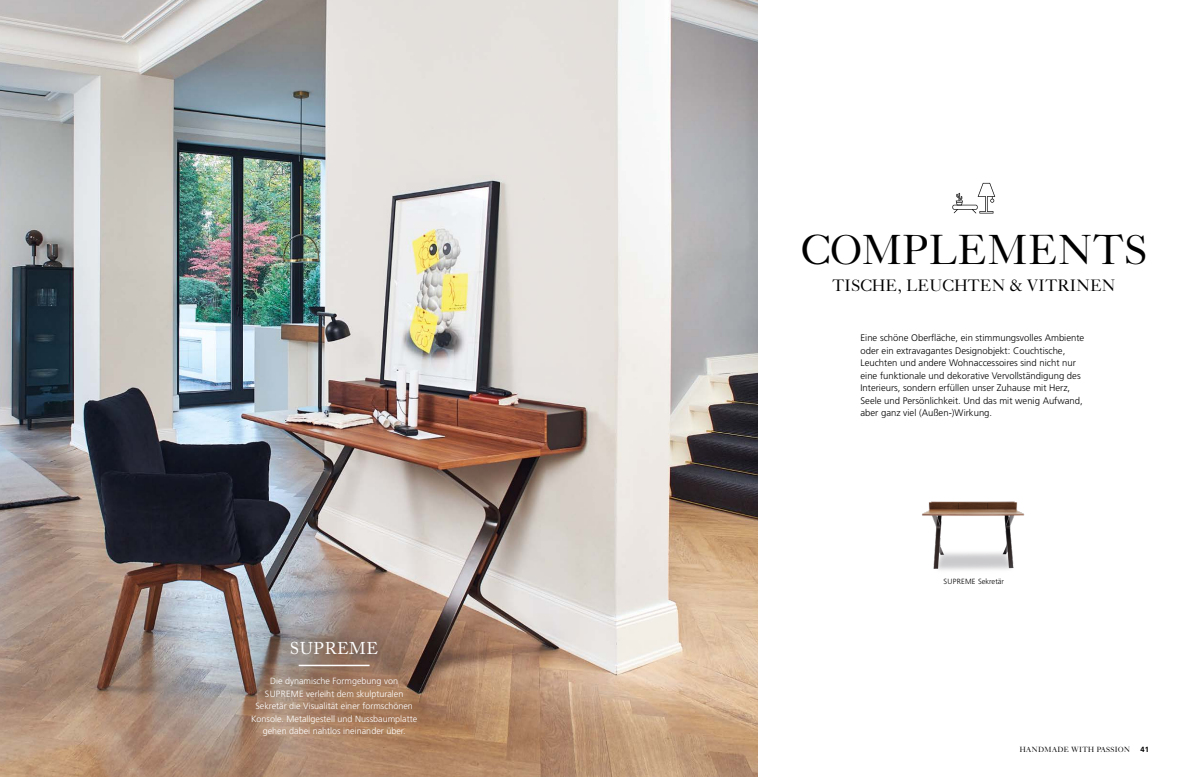
<style>
.page{position:relative;width:1191px;height:777px;background:#fff}
.page>*{position:absolute;margin:0;border:0;box-sizing:border-box;transform-origin:0 0}
.t1{font:41.9px "Caslon Classico";letter-spacing:.03em;color:#000}
.t2{font:17px "Adobe Caslon Pro";letter-spacing:.045em;color:#fff}
.t3{font:16.5px "Caslon Classico";letter-spacing:.03em;color:#000}
.t4{font:300 9.5px/12.5px "Frutiger CE";color:#000}
.t5{font:300 9px/12.5px "Frutiger CE";color:#fff;text-align:center}
.t6{font:7.5px "Caslon Classico";letter-spacing:.06em;color:#000}
.t7{font:300 7.5px "Frutiger CE";color:#000}
.t8{font:700 7.5px "Frutiger CE";color:#000}
</style>
<div class="page">
<img style="left:0;top:0;width:757px;height:777px">
<img style="left:922px;top:501px;width:103px;height:69px">
<hr style="left:299px;top:664px;width:70px;height:2px;background:#fff">
<svg style="left:952px;top:183px;width:43px;height:30px"></svg>
<p class="t2" style="left:290px;top:638px;width:90px">SUPREME</p>
<p class="t5" style="left:251px;top:675px;width:168px">Die dynamische Formgebung von SUPREME verleiht dem skulpturalen Sekretär die Visualität einer formschönen Konsole. Metallgestell und Nussbaumplatte gehen dabei nahtlos ineinander über.</p>
<p class="t1" style="left:801px;top:224px;width:347px">COMPLEMENTS</p>
<p class="t3" style="left:832px;top:275px;width:284px">TISCHE, LEUCHTEN &amp; VITRINEN</p>
<p class="t4" style="left:860px;top:332px;width:225px">Eine schöne Oberfläche, ein stimmungsvolles Ambiente oder ein extravagantes Designobjekt: Couchtische, Leuchten und andere Wohnaccessoires sind nicht nur eine funktionale und dekorative Vervollständigung des Interieurs, sondern erfüllen unser Zuhause mit Herz, Seele und Persönlichkeit. Und das mit wenig Aufwand, aber ganz viel (Außen-)Wirkung.</p>
<p class="t7" style="left:943px;top:576px;width:62px">SUPREME Sekretär</p>
<p class="t6" style="left:1020px;top:744px;width:112px">HANDMADE WITH PASSION</p>
<p class="t8" style="left:1140px;top:744px;width:10px">41</p>
</div>
